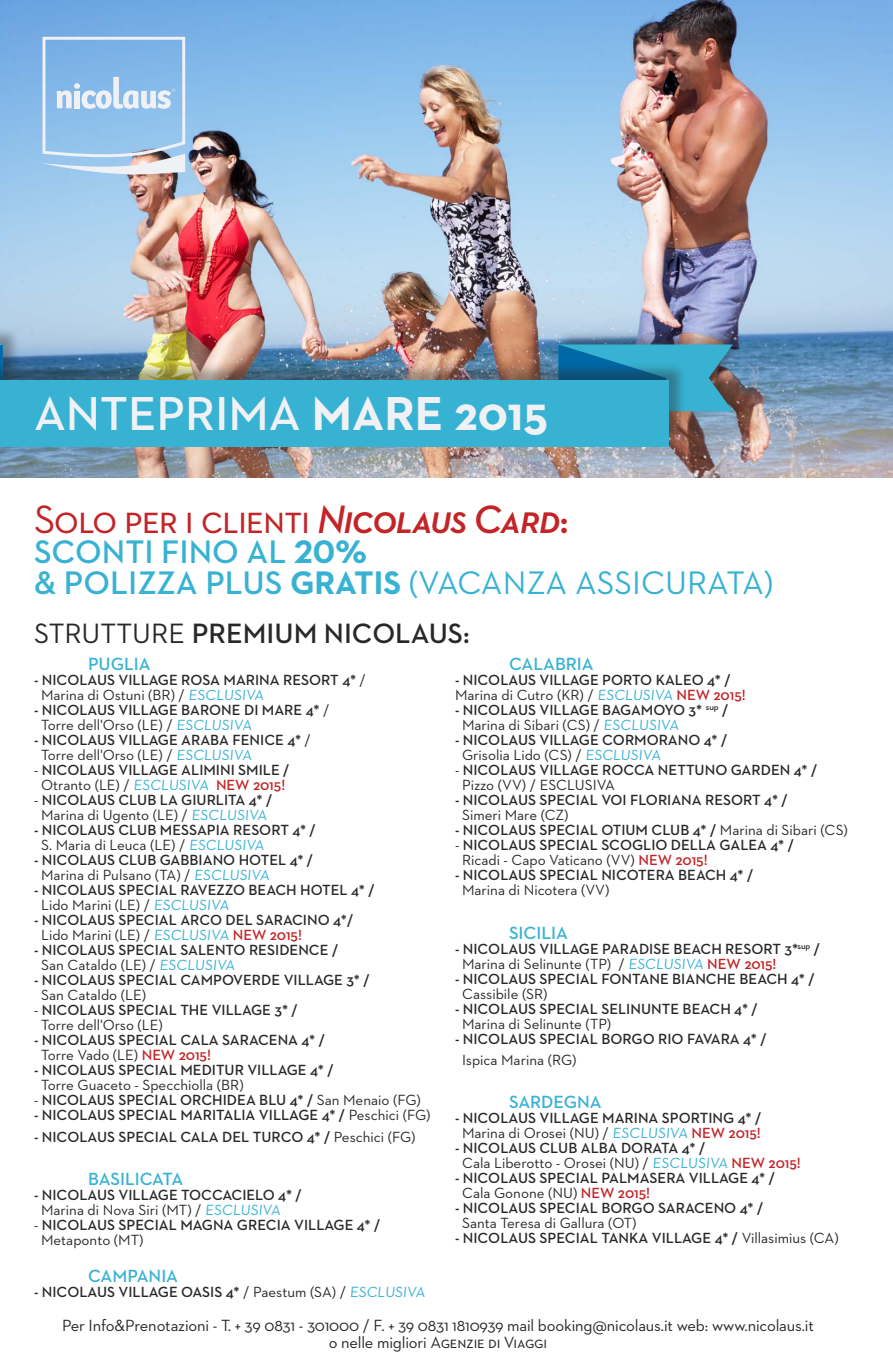
<style>
.page{position:relative;width:893px;height:1361px;background:#fff}
.page>*{position:absolute;margin:0;border:0;box-sizing:border-box;transform-origin:0 0}
.t1{font:600 48.45px "Neutraface 2 Text";color:#eff1f5}
.t2{font:40.2px "Neutraface 2 Text";letter-spacing:-.03em;color:#c22427}
.t3{font:600 33.15px/30.8px "Neutraface 2 Text";color:#37b2d2}
.t4{font:600 28.5px "Neutraface 2 Text";color:#282828}
.t5{font:600 18px "Neutraface 2 Text";color:#37b2d2}
.t6{font:16.5px/16.5px "Neutraface 2 Text";letter-spacing:-.01em;color:#282828;text-align:center}
.t7{font:600 15px/15px "Neutraface 2 Text";color:#282828}
.t8{font:15px "Neutraface 2 Text";color:#282828}
.s1{font-weight:700}
.s2{font-weight:600;font-style:italic}
.s3{font-weight:600}
.s4{font-weight:400}
.s5{font-weight:400;color:#37b2d2}
.s6{color:#c22427}
</style>
<div class="page">
<img style="left:0;top:0;width:893px;height:478px">
<svg style="left:41px;top:35px;width:146px;height:140px"></svg>
<div style="left:0;top:326px;width:21px;height:85px;background:#282828;opacity:.4"></div>
<svg style="left:0;top:344px;width:3px;height:17px"></svg>
<div style="left:555px;top:329px;width:191px;height:85px;background:#282828;opacity:.4"></div>
<img style="left:558px;top:344px;width:175px;height:101px">
<div style="left:0;top:361px;width:687px;height:86px;background:#282828;opacity:.4"></div>
<div style="left:0;top:380px;width:669px;height:67px;background:#37b2d2"></div>
<h1 class="t1" style="left:34px;top:383px;width:515px">ANTEPRIMA <span class="s1">MARE 2015</span></h1>
<h2 class="t2" style="left:34px;top:494px;width:536px">Solo per i clienti <span class="s2">Nicolaus Card</span><span class="s3">:</span></h2>
<h3 class="t3" style="left:34px;top:536px;width:741px">SCONTI FINO AL <span class="s1">20%<br></span>&amp; POLIZZA PLUS <span class="s1">GRATIS</span> <span class="s4">(VACANZA ASSICURATA)</span></h3>
<h3 class="t4" style="left:34px;top:615px;width:437px"><span class="s4">STRUTTURE</span> PREMIUM NICOLAUS:</h3>
<p class="t5" style="left:88px;top:653px;width:64px">PUGLIA</p>
<p class="t7" style="left:41px;top:672px;width:326px;text-indent:-7px">- NICOLAUS VILLAGE ROSA MARINA RESORT 4* <span class="s4">/<br>Marina di Ostuni (BR) /</span> <span class="s5">ESCLUSIVA</span></p>
<p class="t7" style="left:41px;top:702px;width:290px;text-indent:-7px">- NICOLAUS VILLAGE BARONE DI MARE 4* <span class="s4">/<br>Torre dell'Orso (LE) /</span> <span class="s5">ESCLUSIVA</span></p>
<p class="t7" style="left:41px;top:732px;width:271px;text-indent:-7px">- NICOLAUS VILLAGE ARABA FENICE 4* <span class="s4">/<br>Torre dell'Orso (LE) /</span> <span class="s5">ESCLUSIVA</span></p>
<p class="t7" style="left:34px;top:762px;width:257px;text-align:center"><span class="s4">-</span> NICOLAUS VILLAGE ALIMINI SMILE /<br><span class="s4">Otranto (LE) /</span> <span class="s5">ESCLUSIVA</span> <span class="s6">NEW 2015!</span></p>
<p class="t7" style="left:34px;top:792px;width:240px;text-align:center"><span class="s4">-</span> NICOLAUS CLUB LA GIURLITA 4* /<br><span class="s4">Marina di Ugento (LE) /</span> <span class="s5">ESCLUSIVA</span></p>
<p class="t7" style="left:41px;top:822px;width:276px;text-indent:-7px">- NICOLAUS CLUB MESSAPIA RESORT 4* /<br><span class="s4">S. Maria di Leuca (LE) /</span> <span class="s5">ESCLUSIVA</span></p>
<p class="t7" style="left:41px;top:852px;width:274px;text-indent:-7px">- NICOLAUS CLUB GABBIANO HOTEL 4* /<br><span class="s4">Marina di Pulsano (TA) /</span> <span class="s5">ESCLUSIVA</span></p>
<p class="t7" style="left:41px;top:882px;width:335px;text-indent:-7px">- NICOLAUS SPECIAL RAVEZZO BEACH HOTEL 4* /<br><span class="s4">Lido Marini (LE) /</span> <span class="s5">ESCLUSIVA</span></p>
<p class="t7" style="left:41px;top:912px;width:314px;text-indent:-7px">- NICOLAUS SPECIAL ARCO DEL SARACINO 4*/<br><span class="s4">Lido Marini (LE) /</span> <span class="s5">ESCLUSIVA</span> <span class="s6">NEW 2015!</span></p>
<p class="t7" style="left:41px;top:942px;width:299px;text-indent:-7px">- NICOLAUS SPECIAL SALENTO RESIDENCE /<br><span class="s4">San Cataldo (LE) /</span> <span class="s5">ESCLUSIVA</span></p>
<p class="t7" style="left:34px;top:972px;width:337px">- NICOLAUS SPECIAL CAMPOVERDE VILLAGE 3* /</p>
<p class="t8" style="left:41px;top:986px;width:106px">San Cataldo (LE)</p>
<p class="t7" style="left:41px;top:1002px;width:258px;text-indent:-7px"><span class="s4">-</span> NICOLAUS SPECIAL THE VILLAGE 3* /<br><span class="s4">Torre dell'Orso (LE)</span></p>
<p class="t7" style="left:41px;top:1032px;width:285px;text-indent:-7px">- NICOLAUS SPECIAL CALA SARACENA 4* /<br><span class="s4">Torre Vado (LE)</span> <span class="s6">NEW 2015!</span></p>
<p class="t7" style="left:34px;top:1062px;width:301px">- NICOLAUS SPECIAL MEDITUR VILLAGE 4* /</p>
<p class="t8" style="left:41px;top:1076px;width:204px">Torre Guaceto - Specchiolla (BR)</p>
<p class="t7" style="left:34px;top:1092px;width:388px"><span class="s4">-</span> NICOLAUS SPECIAL ORCHIDEA BLU 4* / <span class="s4">San Menaio (FG)</span></p>
<p class="t7" style="left:34px;top:1107px;width:398px">- NICOLAUS SPECIAL MARITALIA VILLAGE 4* / <span class="s4">Peschici (FG)</span></p>
<p class="t7" style="left:34px;top:1129px;width:383px">- NICOLAUS SPECIAL CALA DEL TURCO 4* / <span class="s4">Peschici (FG)</span></p>
<p class="t5" style="left:88px;top:1167px;width:97px">BASILICATA</p>
<p class="t7" style="left:41px;top:1187px;width:262px;text-indent:-7px">- NICOLAUS VILLAGE TOCCACIELO 4* /<br><span class="s4">Marina di Nova Siri (MT) /</span> <span class="s5">ESCLUSIVA</span></p>
<p class="t7" style="left:41px;top:1217px;width:341px;text-indent:-7px"><span class="s4">-</span> NICOLAUS SPECIAL MAGNA GRECIA VILLAGE 4* /<br><span class="s4">Metaponto (MT)</span></p>
<p class="t5" style="left:88px;top:1264px;width:92px">CAMPANIA</p>
<p class="t7" style="left:34px;top:1284px;width:394px">- NICOLAUS VILLAGE OASIS 4* <span class="s4">/ Paestum (SA) /</span> <span class="s5">ESCLUSIVA</span></p>
<p class="t5" style="left:509px;top:653px;width:86px">CALABRIA</p>
<p class="t7" style="left:455px;top:672px;width:292px">- NICOLAUS VILLAGE PORTO KALEO 4* /<br><span class="s4">Marina di Cutro (KR) /</span> <span class="s5">ESCLUSIVA</span> <span class="s6">NEW 2015!</span></p>
<p class="t7" style="left:462px;top:702px;width:268px;text-indent:-7px">- NICOLAUS VILLAGE BAGAMOYO 3* <sup>sup</sup> /<br><span class="s4">Marina di Sibari (CS) /</span> <span class="s5">ESCLUSIVA</span></p>
<p class="t7" style="left:462px;top:732px;width:267px;text-indent:-7px">- NICOLAUS VILLAGE CORMORANO 4* /<br><span class="s4">Grisolia Lido (CS) /</span> <span class="s5">ESCLUSIVA</span></p>
<p class="t7" style="left:462px;top:762px;width:357px;text-indent:-7px"><span class="s4">-</span> NICOLAUS VILLAGE ROCCA NETTUNO GARDEN 4* /<br><span class="s4">Pizzo (VV) / ESCLUSIVA</span></p>
<p class="t7" style="left:455px;top:792px;width:334px">- NICOLAUS SPECIAL VOI FLORIANA RESORT 4* /</p>
<p class="t8" style="left:462px;top:806px;width:108px">Simeri Mare (CZ)</p>
<p class="t7" style="left:455px;top:822px;width:394px">- NICOLAUS SPECIAL OTIUM CLUB 4* / <span class="s4">Marina di Sibari (CS)</span></p>
<p class="t7" style="left:462px;top:837px;width:333px;text-indent:-7px"><span class="s4">-</span> NICOLAUS SPECIAL SCOGLIO DELLA GALEA 4* /<br><span class="s4">Ricadi - Capo Vaticano (VV)</span> <span class="s6">NEW 2015!</span></p>
<p class="t7" style="left:455px;top:867px;width:300px">- NICOLAUS SPECIAL NICOTERA BEACH 4* /</p>
<p class="t8" style="left:462px;top:881px;width:149px">Marina di Nicotera (VV)</p>
<p class="t5" style="left:509px;top:921px;width:61px">SICILIA</p>
<p class="t7" style="left:462px;top:941px;width:359px;text-indent:-7px">- NICOLAUS VILLAGE PARADISE BEACH RESORT 3*<sup>sup</sup> /<br><span class="s4">Marina di Selinunte (TP) /</span> <span class="s5">ESCLUSIVA</span> <span class="s6">NEW 2015!</span></p>
<p class="t7" style="left:455px;top:971px;width:361px">- NICOLAUS SPECIAL FONTANE BIANCHE BEACH 4* /</p>
<p class="t8" style="left:462px;top:984px;width:87px">Cassibile (SR)</p>
<p class="t7" style="left:455px;top:1001px;width:304px">- NICOLAUS SPECIAL SELINUNTE BEACH 4* /</p>
<p class="t8" style="left:462px;top:1014px;width:151px">Marina di Selinunte (TP)</p>
<p class="t7" style="left:455px;top:1031px;width:313px">- NICOLAUS SPECIAL BORGO RIO FAVARA 4* /</p>
<p class="t8" style="left:462px;top:1050px;width:116px">Ispica Marina (RG)</p>
<p class="t5" style="left:509px;top:1091px;width:94px">SARDEGNA</p>
<p class="t7" style="left:455px;top:1110px;width:308px;text-align:center">- NICOLAUS VILLAGE MARINA SPORTING 4* /<br><span class="s4">Marina di Orosei (NU) /</span> <span class="s5">ESCLUSIVA</span> <span class="s6">NEW 2015!</span></p>
<p class="t7" style="left:462px;top:1140px;width:340px;text-indent:-7px">- NICOLAUS CLUB ALBA DORATA 4* /<br><span class="s4">Cala Liberotto - Orosei (NU) /</span> <span class="s5">ESCLUSIVA</span> <span class="s6">NEW 2015!</span></p>
<p class="t7" style="left:462px;top:1170px;width:314px;text-indent:-7px">- NICOLAUS SPECIAL PALMASERA VILLAGE 4* /<br><span class="s4">Cala Gonone (NU)</span> <span class="s6">NEW 2015!</span></p>
<p class="t7" style="left:455px;top:1200px;width:310px">- NICOLAUS SPECIAL BORGO SARACENO 4* /</p>
<p class="t8" style="left:462px;top:1214px;width:176px">Santa Teresa di Gallura (OT)</p>
<p class="t7" style="left:455px;top:1230px;width:385px">- NICOLAUS SPECIAL TANKA VILLAGE 4* / <span class="s4">Villasimius (CA)</span></p>
<p class="t6" style="left:62px;top:1317px;width:753px">Per Info&amp;Prenotazioni - T. + 39 0831 - 301000 / F. + 39 0831 1810939 mail booking@nicolaus.it web: www.nicolaus.it o nelle migliori Agenzie di Viaggi</p>
</div>
